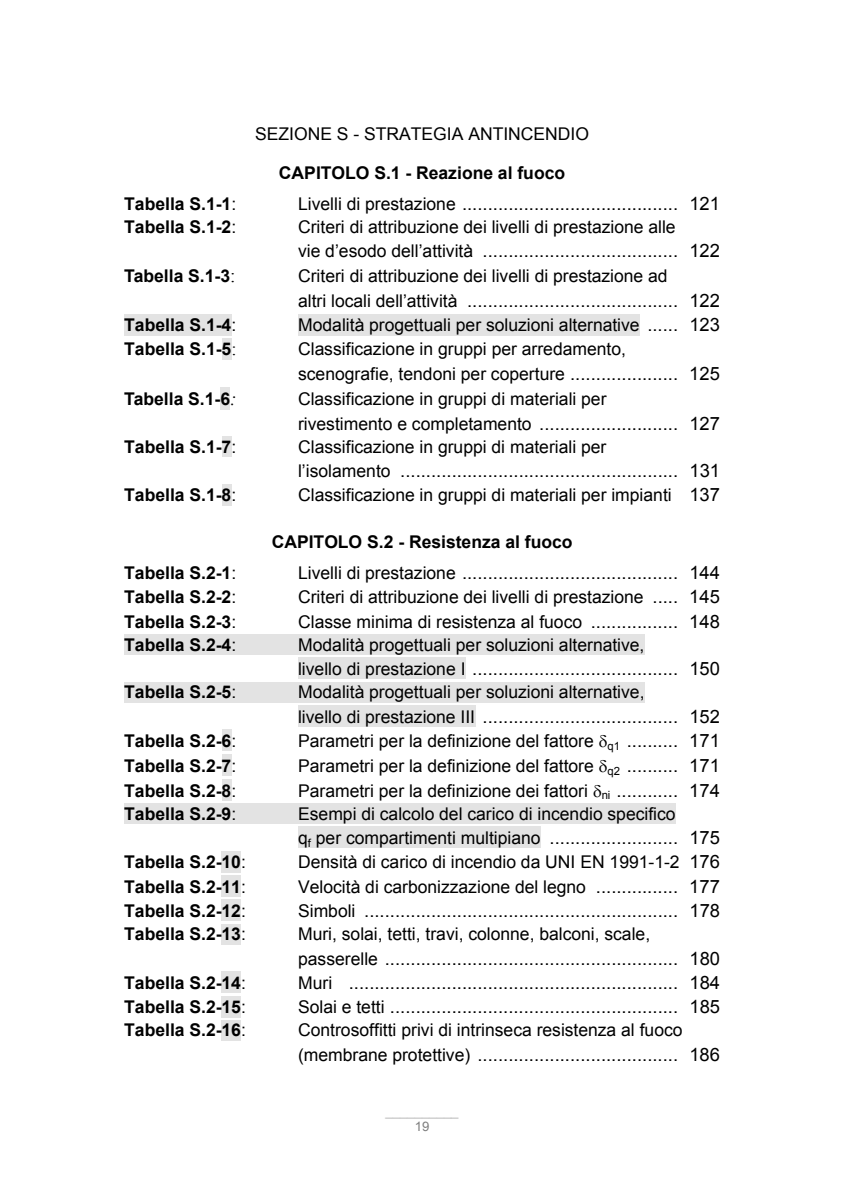
<style>
.page{position:relative;width:844px;height:1191px;background:#fff}
.page>*{position:absolute;margin:0;border:0;box-sizing:border-box;transform-origin:0 0}
.t1{font:18.38px "Arial";color:#000}
.t2{font:17.5px/24.5px "Arial";color:#000}
.t3{font:700 17.5px "Arial";color:#000}
.t4{font:13.12px "Arial";color:#bfbfbf}
.t5{font:13.12px "Arial";color:#7e7e7e}
.s1{font-weight:400}
.s2{font-size:17.5px}
.s3{font-family:"Times New Roman";font-weight:400;font-size:19.25px}
.s4{font-size:18.38px}
.s5{font-family:"Times New Roman";font-weight:400;font-size:18.38px}
.s6{font-family:"Times New Roman";font-weight:400;font-style:italic;font-size:19.25px}
</style>
<div class="page">
<div style="left:124px;top:314px;width:107px;height:21px;background:#e3e3e3"></div>
<div style="left:298px;top:314px;width:341px;height:21px;background:#e3e3e3"></div>
<div style="left:222px;top:338px;width:9px;height:21px;background:#e3e3e3"></div>
<div style="left:220px;top:387px;width:10px;height:22px;background:#e3e3e3"></div>
<div style="left:222px;top:437px;width:9px;height:20px;background:#e3e3e3"></div>
<div style="left:222px;top:484px;width:9px;height:21px;background:#e3e3e3"></div>
<div style="left:124px;top:634px;width:520px;height:21px;background:#e3e3e3"></div>
<div style="left:298px;top:658px;width:167px;height:21px;background:#e3e3e3"></div>
<div style="left:124px;top:682px;width:520px;height:20px;background:#e3e3e3"></div>
<div style="left:298px;top:705px;width:177px;height:21px;background:#e3e3e3"></div>
<div style="left:222px;top:729px;width:9px;height:22px;background:#e3e3e3"></div>
<div style="left:222px;top:754px;width:9px;height:21px;background:#e3e3e3"></div>
<div style="left:222px;top:779px;width:9px;height:21px;background:#e3e3e3"></div>
<div style="left:124px;top:803px;width:551px;height:21px;background:#e3e3e3"></div>
<div style="left:298px;top:827px;width:242px;height:21px;background:#e3e3e3"></div>
<div style="left:222px;top:851px;width:19px;height:21px;background:#e3e3e3"></div>
<div style="left:222px;top:875px;width:19px;height:21px;background:#e3e3e3"></div>
<div style="left:222px;top:899px;width:19px;height:22px;background:#e3e3e3"></div>
<div style="left:222px;top:924px;width:19px;height:20px;background:#e3e3e3"></div>
<div style="left:222px;top:971px;width:19px;height:21px;background:#e3e3e3"></div>
<div style="left:222px;top:996px;width:19px;height:21px;background:#e3e3e3"></div>
<div style="left:222px;top:1020px;width:19px;height:20px;background:#e3e3e3"></div>
<p class="t2" style="left:255px;top:122px;width:335px">SEZIONE S - STRATEGIA ANTINCENDIO</p>
<p class="t3" style="left:279px;top:163px;width:288px">CAPITOLO S.1 - Reazione al fuoco</p>
<p class="t3" style="left:124px;top:194px;width:113px">Tabella S.1-1<span class="s1">:</span></p>
<p class="t1" style="left:298px;top:193px;width:423px"><span class="s2">Livelli di prestazione</span> .......................................... 121</p>
<p class="t3" style="left:124px;top:217px;width:113px">Tabella S.1-2<span class="s1">:</span></p>
<p class="t2" style="left:298px;top:215px;width:379px">Criteri di attribuzione dei livelli di prestazione alle</p>
<p class="t1" style="left:298px;top:240px;width:423px"><span class="s2">vie d’esodo dell’attività</span> ...................................... 122</p>
<p class="t3" style="left:124px;top:266px;width:113px">Tabella S.1-3<span class="s3">:</span></p>
<p class="t2" style="left:298px;top:264px;width:371px">Criteri di attribuzione dei livelli di prestazione ad</p>
<p class="t1" style="left:298px;top:290px;width:423px"><span class="s2">altri locali dell’attività</span> ......................................... 122</p>
<p class="t3" style="left:124px;top:315px;width:113px">Tabella S.1-4<span class="s1">:</span></p>
<p class="t2" style="left:298px;top:313px;width:423px">Modalità progettuali per soluzioni alternative <span class="s4">...... 123</span></p>
<p class="t3" style="left:124px;top:339px;width:114px">Tabella S.1-5<span class="s5">:</span></p>
<p class="t2" style="left:298px;top:337px;width:423px">Classificazione in gruppi per arredamento, scenografie, tendoni per coperture <span class="s4">..................... 125</span></p>
<p class="t3" style="left:124px;top:389px;width:114px">Tabella S.1-6<span class="s6">:</span></p>
<p class="t2" style="left:298px;top:386px;width:310px">Classificazione in gruppi di materiali per</p>
<p class="t1" style="left:298px;top:413px;width:423px"><span class="s2">rivestimento e completamento</span> ........................... 127</p>
<p class="t3" style="left:124px;top:437px;width:113px">Tabella S.1-7<span class="s1">:</span></p>
<p class="t2" style="left:298px;top:434px;width:310px">Classificazione in gruppi di materiali per</p>
<p class="t1" style="left:298px;top:460px;width:423px"><span class="s2">l’isolamento</span> ...................................................... 131</p>
<p class="t3" style="left:124px;top:485px;width:113px">Tabella S.1-8<span class="s1">:</span></p>
<p class="t2" style="left:298px;top:483px;width:423px">Classificazione in gruppi di materiali per impianti <span class="s4">137</span></p>
<p class="t3" style="left:271px;top:532px;width:302px">CAPITOLO S.2 - Resistenza al fuoco</p>
<p class="t3" style="left:124px;top:563px;width:113px">Tabella S.2-1<span class="s1">:</span></p>
<p class="t1" style="left:298px;top:562px;width:423px"><span class="s2">Livelli di prestazione</span> .......................................... 144</p>
<p class="t3" style="left:124px;top:587px;width:113px">Tabella S.2-2<span class="s1">:</span></p>
<p class="t2" style="left:298px;top:585px;width:423px">Criteri di attribuzione dei livelli di prestazione <span class="s4">..... 145</span></p>
<p class="t3" style="left:124px;top:611px;width:113px">Tabella S.2-3<span class="s1">:</span></p>
<p class="t2" style="left:298px;top:609px;width:423px">Classe minima di resistenza al fuoco <span class="s4">................. 148</span></p>
<p class="t3" style="left:124px;top:635px;width:113px">Tabella S.2-4<span class="s1">:</span></p>
<p class="t2" style="left:298px;top:632px;width:348px">Modalità progettuali per soluzioni alternative,</p>
<p class="t1" style="left:298px;top:658px;width:423px"><span class="s2">livello di prestazione I</span> ........................................ 150</p>
<p class="t3" style="left:124px;top:682px;width:113px">Tabella S.2-5<span class="s1">:</span></p>
<p class="t2" style="left:298px;top:680px;width:348px">Modalità progettuali per soluzioni alternative,</p>
<p class="t1" style="left:298px;top:706px;width:423px"><span class="s2">livello di prestazione III</span> ...................................... 152</p>
<p class="t3" style="left:124px;top:731px;width:113px">Tabella S.2-6<span class="s1">:</span></p>
<p class="t2" style="left:298px;top:728px;width:423px">Parametri per la definizione del fattore <sub>q1</sub> <span class="s4">.......... 171</span></p>
<p class="t3" style="left:124px;top:756px;width:113px">Tabella S.2-7<span class="s1">:</span></p>
<p class="t2" style="left:298px;top:753px;width:423px">Parametri per la definizione del fattore <sub>q2</sub> <span class="s4">.......... 171</span></p>
<p class="t3" style="left:124px;top:780px;width:113px">Tabella S.2-8<span class="s1">:</span></p>
<p class="t2" style="left:298px;top:778px;width:423px">Parametri per la definizione dei fattori <sub>ni</sub> <span class="s4">............ 174</span></p>
<p class="t3" style="left:124px;top:804px;width:113px">Tabella S.2-9<span class="s1">:</span></p>
<p class="t2" style="left:298px;top:801px;width:379px">Esempi di calcolo del carico di incendio specifico</p>
<p class="t1" style="left:298px;top:827px;width:423px"><span class="s2">q</span><sub>f</sub> <span class="s2">per compartimenti multipiano</span> ......................... 175</p>
<p class="t3" style="left:124px;top:852px;width:123px">Tabella S.2-10<span class="s1">:</span></p>
<p class="t2" style="left:298px;top:850px;width:423px">Densità di carico di incendio da UNI EN 1991-1-2 <span class="s4">176</span></p>
<p class="t3" style="left:124px;top:877px;width:123px">Tabella S.2-11<span class="s1">:</span></p>
<p class="t2" style="left:298px;top:874px;width:423px">Velocità di carbonizzazione del legno <span class="s4">................ 177</span></p>
<p class="t3" style="left:124px;top:901px;width:123px">Tabella S.2-12<span class="s1">:</span></p>
<p class="t1" style="left:298px;top:900px;width:423px"><span class="s2">Simboli</span> ............................................................. 178</p>
<p class="t3" style="left:124px;top:924px;width:123px">Tabella S.2-13<span class="s1">:</span></p>
<p class="t2" style="left:298px;top:922px;width:353px">Muri, solai, tetti, travi, colonne, balconi, scale,</p>
<p class="t1" style="left:298px;top:948px;width:423px"><span class="s2">passerelle</span> ......................................................... 180</p>
<p class="t3" style="left:124px;top:973px;width:123px">Tabella S.2-14<span class="s1">:</span></p>
<p class="t1" style="left:298px;top:972px;width:423px"><span class="s2">Muri</span> ................................................................ 184</p>
<p class="t3" style="left:124px;top:997px;width:123px">Tabella S.2-15<span class="s1">:</span></p>
<p class="t1" style="left:298px;top:996px;width:423px"><span class="s2">Solai e tetti</span> ........................................................ 185</p>
<p class="t3" style="left:124px;top:1020px;width:123px">Tabella S.2-16<span class="s1">:</span></p>
<p class="t2" style="left:298px;top:1018px;width:386px">Controsoffitti privi di intrinseca resistenza al fuoco</p>
<p class="t1" style="left:298px;top:1044px;width:423px"><span class="s2">(membrane protettive)</span> ....................................... 186</p>
<p class="t4" style="left:385px;top:1103px;width:75px">__________</p>
<p class="t5" style="left:414px;top:1119px;width:16px">19</p>
</div>
